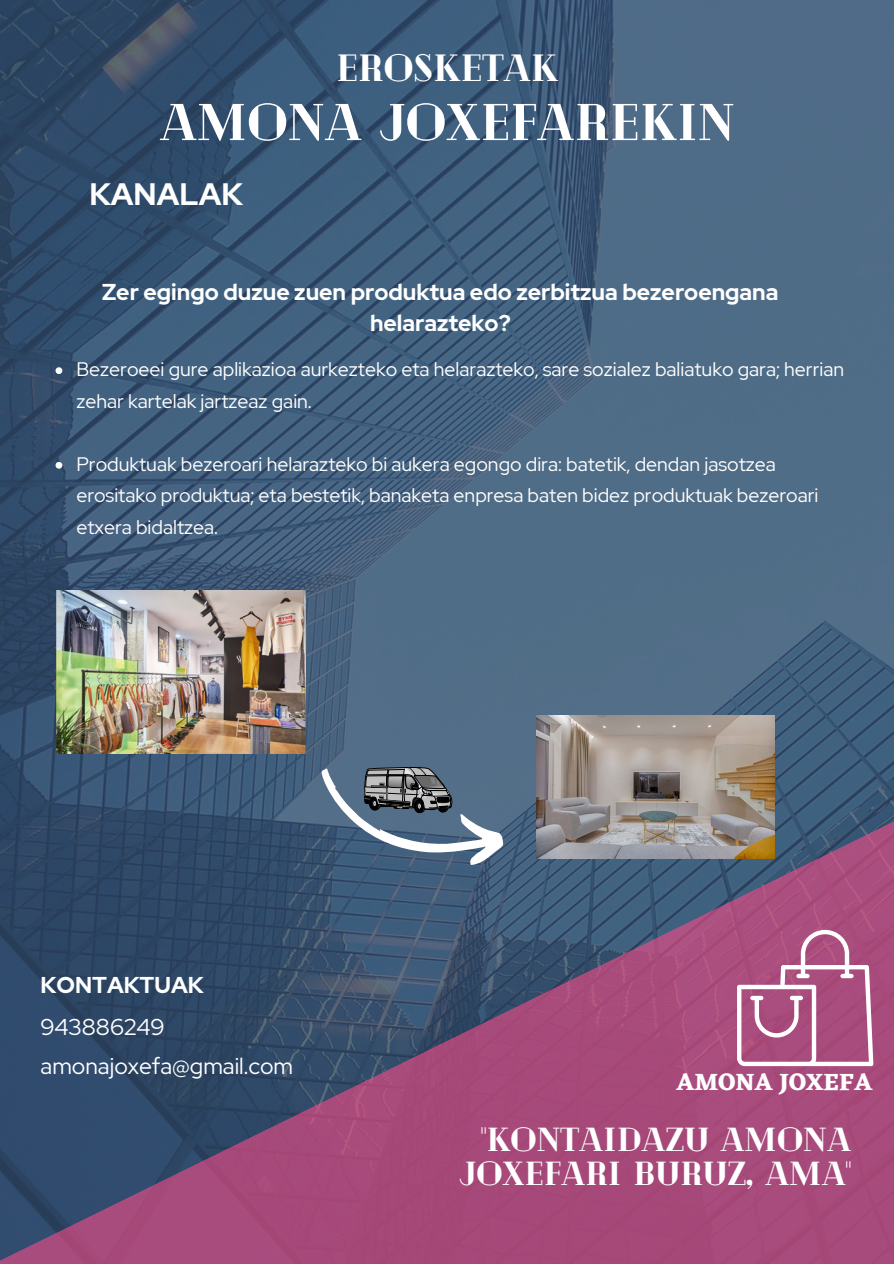
<style>
.page{position:relative;width:894px;height:1264px;background:#fff}
.page>*{position:absolute;margin:0;border:0;box-sizing:border-box;transform-origin:0 0}
.t1{font:900 51.6px "Cheque";color:#fff}
.t2{font:900 37.8px "Cheque";color:#fff}
.t3{font:900 33.3px/35px "Cheque";color:#fff;text-align:right}
.t4{font:700 30.9px "Red Hat Display";color:#fff}
.t5{font:700 24.45px "Eczar";color:#fff}
.t6{font:700 22.8px/31.5px "Red Hat Display";color:#fff;text-align:center}
.t7{font:22.8px "Red Hat Display";color:#fff}
.t8{font:19.5px/31.5px "Red Hat Display";color:#fff}
</style>
<div class="page">
<img style="left:0;top:0;width:893px;height:766px">
<svg style="left:0;top:766px;width:893px;height:497px;background:#694c73"></svg>
<svg style="left:736px;top:929px;width:137px;height:137px"></svg>
<img style="left:56px;top:590px;width:249px;height:164px">
<img style="left:536px;top:715px;width:238px;height:143px">
<svg style="left:306px;top:767px;width:204px;height:111px;background:#5f7489"></svg>
<svg style="left:56px;top:367px;width:6px;height:7px"></svg>
<svg style="left:56px;top:462px;width:6px;height:6px"></svg>
<h2 class="t2" style="left:336px;top:43px;width:224px">EROSKETAK</h2>
<h1 class="t1" style="left:159px;top:88px;width:576px">AMONA JOXEFAREKIN</h1>
<h3 class="t4" style="left:89px;top:173px;width:155px">KANALAK</h3>
<p class="t6" style="left:102px;top:276px;width:677px">Zer egingo duzue zuen produktua edo zerbitzua bezeroengana helarazteko?</p>
<p class="t8" style="left:76px;top:353px;width:769px">Bezeroeei gure aplikazioa aurkezteko eta helarazteko, sare sozialez baliatuko gara; herrian zehar kartelak jartzeaz gain.</p>
<p class="t8" style="left:76px;top:448px;width:743px">Produktuak bezeroari helarazteko bi aukera egongo dira: batetik, dendan jasotzea erositako produktua; eta bestetik, banaketa enpresa baten bidez produktuak bezeroari etxera bidaltzea.</p>
<p class="t6" style="left:41px;top:968px;width:165px">KONTAKTUAK</p>
<p class="t7" style="left:41px;top:1011px;width:125px">943886249</p>
<p class="t7" style="left:41px;top:1050px;width:254px">amonajoxefa@gmail.com</p>
<p class="t5" style="left:676px;top:1067px;width:197px">AMONA JOXEFA</p>
<h3 class="t3" style="left:459px;top:1119px;width:392px">"KONTAIDAZU AMONA<br>JOXEFARI BURUZ, AMA"</h3>
</div>
